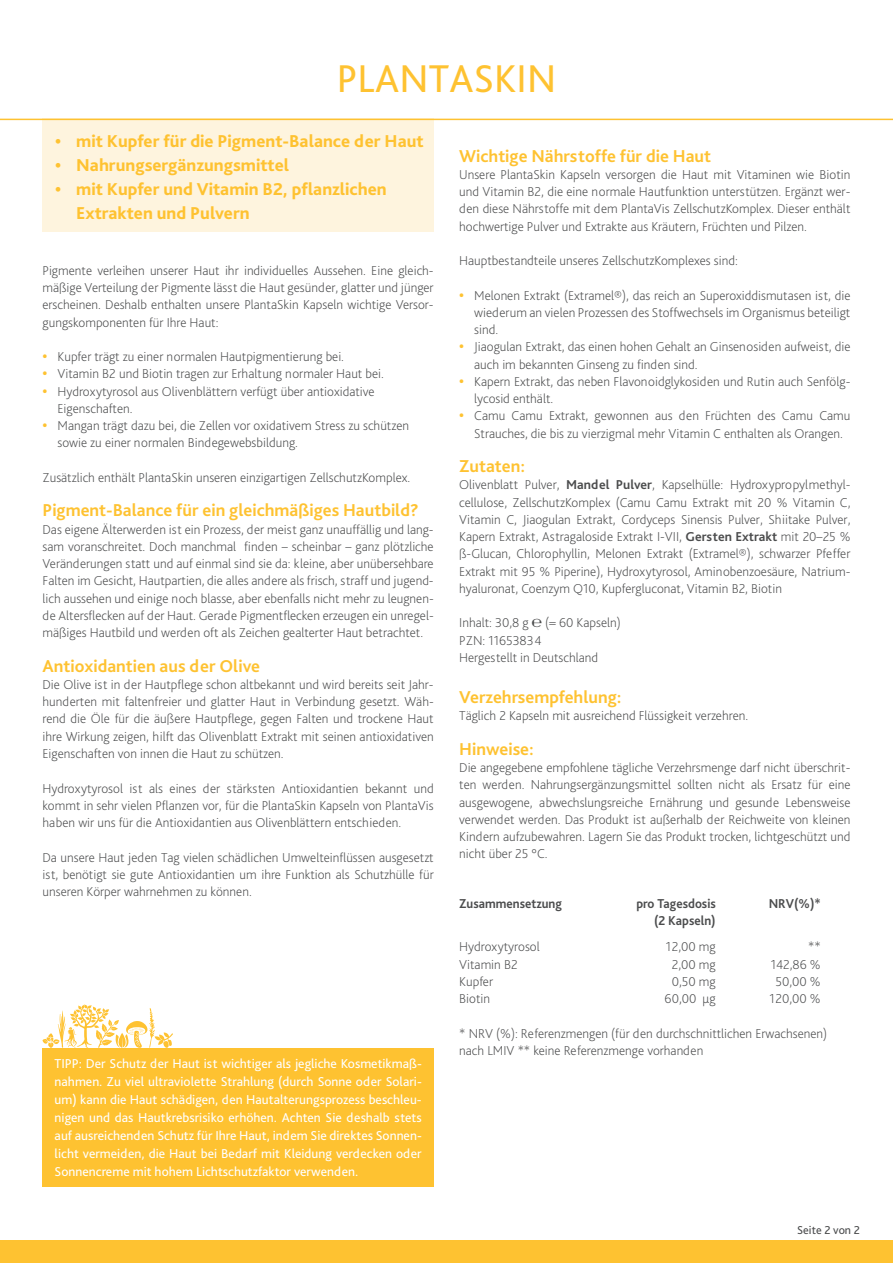
<style>
.page{position:relative;width:893px;height:1263px;background:#fff}
.page>*{position:absolute;margin:0;border:0;box-sizing:border-box;transform-origin:0 0}
.t1{font:40.5px "Bliss Pro";letter-spacing:.005em;color:#fec231}
.t2{font:700 18px "Bliss Pro";color:#fec231}
.t3{font:800 18px/24px "Bliss Pro";color:#fec231}
.t4{font:200 13.5px/17.2px "Bliss Pro";color:#4b4c4d;text-align:justify}
.t5{font:13.5px/18px "Bliss Pro";color:#fff;text-align:justify}
.t6{font:700 13.5px "Bliss Pro";color:#4b4c4d;scale:.95 1}
.t7{font:12px "Bliss Pro";color:#4b4c4d}
.s1{font-weight:700;font-size:15px;color:#fec231}
.s2{font-weight:700}
</style>
<div class="page">
<div style="left:43px;top:1048px;width:391px;height:139px;background:#fec231"></div>
<svg style="left:42px;top:1004px;width:131px;height:44px"></svg>
<div style="left:43px;top:119px;width:391px;height:113px;background:#fef4de"></div>
<hr style="left:0;top:119px;width:893px;height:1px;background:#fec231">
<div style="left:0;top:1240px;width:893px;height:23px;background:#fec231"></div>
<h1 class="t1" style="left:337px;top:54px;width:221px">PLANTASKIN</h1>
<h2 class="t3" style="left:55px;top:128px;width:370px">• mit Kupfer für die Pigment-Balance der Haut</h2>
<h2 class="t3" style="left:55px;top:152px;width:235px">• Nahrungsergänzungsmittel</h2>
<h2 class="t3" style="left:76px;top:176px;width:312px;text-indent:-21px">• mit Kupfer und Vitamin B2, pflanzlichen<br>Extrakten und Pulvern</h2>
<p class="t4" style="left:43px;top:261px;width:393px">Pigmente verleihen unserer Haut ihr individuelles Aussehen. Eine gleich&shy;mäßige Verteilung der Pigmente lässt die Haut gesünder, glatter und jünger erscheinen. Deshalb enthalten unsere PlantaSkin Kapseln wichtige Versor&shy;gungskomponenten für Ihre Haut:</p>
<p class="t4" style="left:43px;top:348px;width:303px"><span class="s1">•</span> Kupfer trägt zu einer normalen Hautpigmentierung bei.</p>
<p class="t4" style="left:43px;top:365px;width:343px"><span class="s1">•</span> Vitamin B2 und Biotin tragen zur Erhaltung normaler Haut bei.</p>
<p class="t4" style="left:58px;top:382px;width:319px;text-indent:-15px"><span class="s1">•</span> Hydroxytyrosol aus Olivenblättern verfügt über antioxidative<br>Eigenschaften.</p>
<p class="t4" style="left:58px;top:417px;width:353px;text-indent:-15px"><span class="s1">•</span> Mangan trägt dazu bei, die Zellen vor oxidativem Stress zu schützen sowie zu einer normalen Bindegewebsbildung.</p>
<p class="t4" style="left:43px;top:468px;width:369px">Zusätzlich enthält PlantaSkin unseren einzigartigen ZellschutzKomplex.</p>
<h2 class="t2" style="left:43px;top:499px;width:378px">Pigment-Balance für ein gleichmäßiges Hautbild?</h2>
<p class="t4" style="left:43px;top:520px;width:393px">Das eigene Älterwerden ist ein Prozess, der meist ganz unauffällig und lang&shy;sam voranschreitet. Doch manchmal finden – scheinbar – ganz plötzliche Veränderungen statt und auf einmal sind sie da: kleine, aber unübersehbare Falten im Gesicht, Hautpartien, die alles andere als frisch, straff und jugend&shy;lich aussehen und einige noch blasse, aber ebenfalls nicht mehr zu leugnen&shy;de Altersflecken auf der Haut. Gerade Pigmentflecken erzeugen ein unregel&shy;mäßiges Hautbild und werden oft als Zeichen gealterter Haut betrachtet.</p>
<h2 class="t2" style="left:43px;top:654px;width:219px">Antioxidantien aus der Olive</h2>
<p class="t4" style="left:43px;top:675px;width:393px">Die Olive ist in der Hautpflege schon altbekannt und wird bereits seit Jahr&shy;hunderten mit faltenfreier und glatter Haut in Verbindung gesetzt. Wäh&shy;rend die Öle für die äußere Hautpflege, gegen Falten und trockene Haut ihre Wirkung zeigen, hilft das Olivenblatt Extrakt mit seinen antioxidativen Eigenschaften von innen die Haut zu schützen.</p>
<p class="t4" style="left:43px;top:779px;width:393px">Hydroxytyrosol ist als eines der stärksten Antioxidantien bekannt und kommt in sehr vielen Pflanzen vor, für die PlantaSkin Kapseln von PlantaVis haben wir uns für die Antioxidantien aus Olivenblättern entschieden.</p>
<p class="t4" style="left:43px;top:848px;width:393px">Da unsere Haut jeden Tag vielen schädlichen Umwelteinflüssen ausgesetzt ist, benötigt sie gute Antioxidantien um ihre Funktion als Schutzhülle für unseren Körper wahrnehmen zu können.</p>
<p class="t5" style="left:55px;top:1054px;width:369px">TIPP: Der Schutz der Haut ist wichtiger als jegliche Kosmetikmaß&shy;nahmen. Zu viel ultraviolette Strahlung (durch Sonne oder Solari&shy;um) kann die Haut schädigen, den Hautalterungsprozess beschleu&shy;nigen und das Hautkrebsrisiko erhöhen. Achten Sie deshalb stets auf ausreichenden Schutz für Ihre Haut, indem Sie direktes Sonnen&shy;licht vermeiden, die Haut bei Bedarf mit Kleidung verdecken oder Sonnencreme mit hohem Lichtschutzfaktor verwenden.</p>
<h2 class="t2" style="left:459px;top:144px;width:253px">Wichtige Nährstoffe für die Haut</h2>
<p class="t4" style="left:459px;top:165px;width:393px">Unsere PlantaSkin Kapseln versorgen die Haut mit Vitaminen wie Biotin und Vitamin B2, die eine normale Hautfunktion unterstützen. Ergänzt wer&shy;den diese Nährstoffe mit dem PlantaVis ZellschutzKomplex. Dieser enthält hochwertige Pulver und Extrakte aus Kräutern, Früchten und Pilzen.</p>
<p class="t4" style="left:459px;top:252px;width:280px">Hauptbestandteile unseres ZellschutzKomplexes sind:</p>
<p class="t4" style="left:474px;top:286px;width:378px;text-indent:-15px"><span class="s1">•</span> Melonen Extrakt (Extramel®), das reich an Superoxiddismutasen ist, die wiederum an vielen Prozessen des Stoffwechsels im Organismus beteiligt sind.</p>
<p class="t4" style="left:474px;top:338px;width:378px;text-indent:-15px"><span class="s1">•</span> Jiaogulan Extrakt, das einen hohen Gehalt an Ginsenosiden aufweist, die auch im bekannten Ginseng zu finden sind.</p>
<p class="t4" style="left:474px;top:372px;width:378px;text-indent:-15px"><span class="s1">•</span> Kapern Extrakt, das neben Flavonoidglykosiden und Rutin auch Senfölg&shy;lycosid enthält.</p>
<p class="t4" style="left:459px;top:407px;width:393px;text-align:center"><span class="s1">•</span> Camu Camu Extrakt, gewonnen aus den Früchten des Camu Camu<br>Strauches, die bis zu vierzigmal mehr Vitamin C enthalten als Orangen.</p>
<h2 class="t2" style="left:459px;top:455px;width:67px">Zutaten:</h2>
<p class="t4" style="left:459px;top:476px;width:393px">Olivenblatt Pulver, <span class="s2">Mandel Pulver</span>, Kapselhülle: Hydroxypropylmethyl&shy;cellulose, ZellschutzKomplex (Camu Camu Extrakt mit 20 % Vitamin C, Vitamin C, Jiaogulan Extrakt, Cordyceps Sinensis Pulver, Shiitake Pulver, Kapern Extrakt, Astragaloside Extrakt I-VII, <span class="s2">Gersten Extrakt</span> mit 20–25 % ß-Glucan, Chlorophyllin, Melonen Extrakt (Extramel®), schwarzer Pfeffer Extrakt mit 95 % Piperine), Hydroxytyrosol, Aminobenzoesäure, Natrium&shy;hyaluronat, Coenzym Q10, Kupfergluconat, Vitamin B2, Biotin</p>
<p class="t4" style="left:459px;top:614px;width:163px;text-align:left">Inhalt: 30,8 g ℮ (= 60 Kapseln)<br>PZN: 11653834<br>Hergestellt in Deutschland</p>
<h2 class="t2" style="left:459px;top:686px;width:164px">Verzehrsempfehlung:</h2>
<p class="t4" style="left:459px;top:707px;width:290px">Täglich 2 Kapseln mit ausreichend Flüssigkeit verzehren.</p>
<h2 class="t2" style="left:459px;top:738px;width:76px">Hinweise:</h2>
<p class="t4" style="left:459px;top:759px;width:393px">Die angegebene empfohlene tägliche Verzehrsmenge darf nicht überschrit&shy;ten werden. Nahrungsergänzungsmittel sollten nicht als Ersatz für eine ausgewogene, abwechslungsreiche Ernährung und gesunde Lebensweise verwendet werden. Das Produkt ist außerhalb der Reichweite von kleinen Kindern aufzubewahren. Lagern Sie das Produkt trocken, lichtgeschützt und nicht über 25 °C.</p>
<p class="t6" style="left:459px;top:895px;width:110px">Zusammensetzung</p>
<p class="t6" style="left:636px;top:895px;width:85px">pro Tagesdosis</p>
<p class="t6" style="left:769px;top:895px;width:56px">NRV(%)*</p>
<p class="t6" style="left:654px;top:912px;width:66px">(2 Kapseln)</p>
<p class="t4" style="left:459px;top:938px;width:82px">Hydroxytyrosol</p>
<p class="t4" style="left:666px;top:938px;width:52px">12,00 mg</p>
<p class="t4" style="left:808px;top:938px;width:14px">**</p>
<p class="t4" style="left:459px;top:955px;width:60px">Vitamin B2</p>
<p class="t4" style="left:672px;top:955px;width:46px">2,00 mg</p>
<p class="t4" style="left:771px;top:955px;width:52px">142,86 %</p>
<p class="t4" style="left:459px;top:972px;width:35px">Kupfer</p>
<p class="t4" style="left:672px;top:972px;width:46px">0,50 mg</p>
<p class="t4" style="left:775px;top:972px;width:47px">50,00 %</p>
<p class="t4" style="left:459px;top:990px;width:32px">Biotin</p>
<p class="t4" style="left:665px;top:990px;width:53px">60,00 µg</p>
<p class="t4" style="left:769px;top:990px;width:53px">120,00 %</p>
<p class="t4" style="left:459px;top:1024px;width:369px">* NRV (%): Referenzmengen (für den durchschnittlichen Erwachsenen) nach LMIV ** keine Referenzmenge vorhanden</p>
<p class="t7" style="left:797px;top:1222px;width:64px">Seite 2 von 2</p>
</div>
